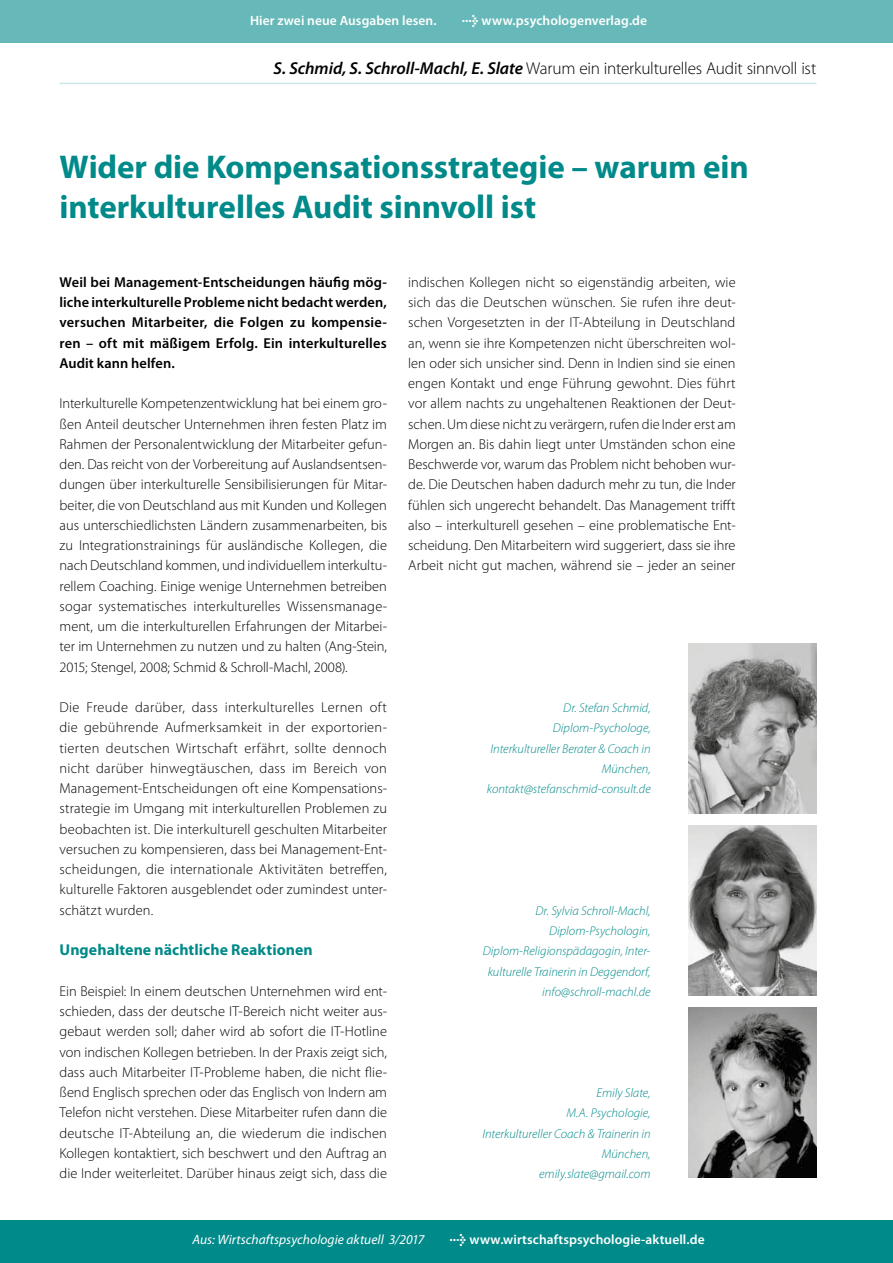
<style>
.page{position:relative;width:893px;height:1263px;background:#fff}
.page>*{position:absolute;margin:0;border:0;box-sizing:border-box;transform-origin:0 0}
.t1{font:700 33px/40.5px "Myriad Pro";letter-spacing:-.005em;color:#008a89}
.t2{font:300 17.25px "Myriad Pro";letter-spacing:-.015em;color:#000}
.t3{font:700 15.75px "Myriad Pro";letter-spacing:.005em;color:#008a89}
.t4{font:300 14.4px/20.2px "Myriad Pro";color:#000;text-align:justify}
.t5{font:600 14.4px/20.2px "Myriad Pro";letter-spacing:.01em;color:#000;text-align:justify}
.t6{font:600 13.5px "Myriad Pro";letter-spacing:.01em;color:#fff}
.t7{font:italic 13.5px "Myriad Pro";letter-spacing:.005em;color:#fff}
.t8{font:italic 300 12.75px/20.2px "Myriad Pro";color:#008a89;text-align:right}
.s1{font-family:"Meta Plus";font-weight:700}
.s2{font-weight:600;font-style:italic}
</style>
<div class="page">
<img style="left:689px;top:1008px;width:127px;height:170px">
<hr style="left:60px;top:83px;width:756px;height:1px;background:#cce8e7">
<img style="left:689px;top:825px;width:127px;height:170px">
<img style="left:689px;top:643px;width:127px;height:170px">
<div style="left:0;top:0;width:893px;height:43px;background:#66b9b8"></div>
<div style="left:0;top:1220px;width:893px;height:43px;background:#008a89"></div>
<p class="t6" style="left:250px;top:12px;width:188px">Hier zwei neue Ausgaben lesen.</p>
<p class="t6" style="left:462px;top:12px;width:187px"><span class="s1">&gt;</span> www.psychologenverlag.de</p>
<p class="t2" style="left:274px;top:58px;width:544px"><span class="s2">S. Schmid, S. Schroll-Machl, E. Slate</span> Warum ein interkulturelles Audit sinnvoll ist</p>
<h1 class="t1" style="left:60px;top:145px;width:691px">Wider die Kompensationsstrategie – warum ein interkulturelles Audit sinnvoll ist</h1>
<p class="t5" style="left:60px;top:272px;width:329px">Weil bei Management-Entscheidungen häufig mög&shy;liche interkulturelle Probleme nicht bedacht werden, versuchen Mitarbeiter, die Folgen zu kompensie&shy;ren – oft mit mäßigem Erfolg. Ein interkulturelles Audit kann helfen.</p>
<p class="t4" style="left:60px;top:393px;width:329px">Interkulturelle Kompetenzentwicklung hat bei einem gro&shy;ßen Anteil deutscher Unternehmen ihren festen Platz im Rahmen der Personalentwicklung der Mitarbeiter gefun&shy;den. Das reicht von der Vorbereitung auf Auslandsentsen&shy;dungen über interkulturelle Sensibilisierungen für Mitar&shy;beiter, die von Deutschland aus mit Kunden und Kollegen aus unterschiedlichsten Ländern zusammenarbeiten, bis zu Integrationstrainings für ausländische Kollegen, die nach Deutschland kommen, und individuellem interkultu&shy;rellem Coaching. Einige wenige Unternehmen betreiben sogar systematisches interkulturelles Wissensmanage&shy;ment, um die interkulturellen Erfahrungen der Mitarbei&shy;ter im Unternehmen zu nutzen und zu halten (Ang-Stein, 2015; Stengel, 2008; Schmid &amp; Schroll-Machl, 2008).</p>
<p class="t4" style="left:60px;top:697px;width:329px">Die Freude darüber, dass interkulturelles Lernen oft die gebührende Aufmerksamkeit in der exportorien&shy;tierten deutschen Wirtschaft erfährt, sollte dennoch nicht dar über hinwegtäuschen, dass im Bereich von Management-Entscheidungen oft eine Kompensations&shy;strategie im Umgang mit interkulturellen Problemen zu beobachten ist. Die interkulturell geschulten Mitarbeiter versuchen zu kompensieren, dass bei Management-Ent&shy;scheidungen, die internationale Aktivitäten betreffen, kulturelle Faktoren ausgeblendet oder zumindest unter&shy;schätzt wurden.</p>
<p class="t3" style="left:60px;top:940px;width:255px">Ungehaltene nächtliche Reaktionen</p>
<p class="t4" style="left:60px;top:981px;width:329px">Ein Beispiel: In einem deutschen Unternehmen wird ent&shy;schieden, dass der deutsche IT-Bereich nicht weiter aus&shy;gebaut werden soll; daher wird ab sofort die IT-Hotline von indischen Kollegen betrieben. In der Praxis zeigt sich, dass auch Mitarbeiter IT-Probleme haben, die nicht flie&shy;ßend Englisch sprechen oder das Englisch von Indern am Telefon nicht verstehen. Diese Mitarbeiter rufen dann die deutsche IT-Abteilung an, die wiederum die indischen Kollegen kontaktiert, sich beschwert und den Auftrag an die Inder weiterleitet. Darüber hinaus zeigt sich, dass die</p>
<p class="t4" style="left:408px;top:272px;width:329px">indischen Kollegen nicht so eigenständig arbeiten, wie sich das die Deutschen wünschen. Sie rufen ihre deut&shy;schen Vorgesetzten in der IT-Abteilung in Deutschland an, wenn sie ihre Kompetenzen nicht überschreiten wol&shy;len oder sich unsicher sind. Denn in Indien sind sie einen engen Kontakt und enge Führung gewohnt. Dies führt vor allem nachts zu ungehaltenen Reaktionen der Deut&shy;schen. Um diese nicht zu verärgern, rufen die Inder erst am Morgen an. Bis dahin liegt unter Umständen schon eine Beschwerde vor, warum das Problem nicht behoben wur&shy;de. Die Deutschen haben dadurch mehr zu tun, die Inder fühlen sich ungerecht behandelt. Das Management trifft also – interkulturell gesehen – eine problematische Ent&shy;scheidung. Den Mitarbeitern wird suggeriert, dass sie ihre Arbeit nicht gut machen, während sie – jeder an seiner</p>
<p class="t8" style="left:487px;top:698px;width:165px">Dr. Stefan Schmid,<br>Diplom-Psychologe,<br>Interkultureller Berater &amp; Coach in<br>München, kontakt@stefanschmid-consult.de</p>
<p class="t8" style="left:483px;top:900px;width:169px">Dr. Sylvia Schroll-Machl,<br>Diplom-Psychologin,<br>Diplom-Religionspädagogin, Inter&shy;kulturelle Trainerin in Deggendorf, info@schroll-machl.de</p>
<p class="t8" style="left:482px;top:1082px;width:170px">Emily Slate,<br>M.A. Psychologie,<br>Interkultureller Coach &amp; Trainerin in<br>München,<br>emily.slate@gmail.com</p>
<p class="t7" style="left:192px;top:1231px;width:233px">Aus: Wirtschaftspsychologie aktuell 3/2017</p>
<p class="t6" style="left:450px;top:1231px;width:257px"><span class="s1">&gt;</span> www.wirtschaftspsychologie-aktuell.de</p>
</div>
